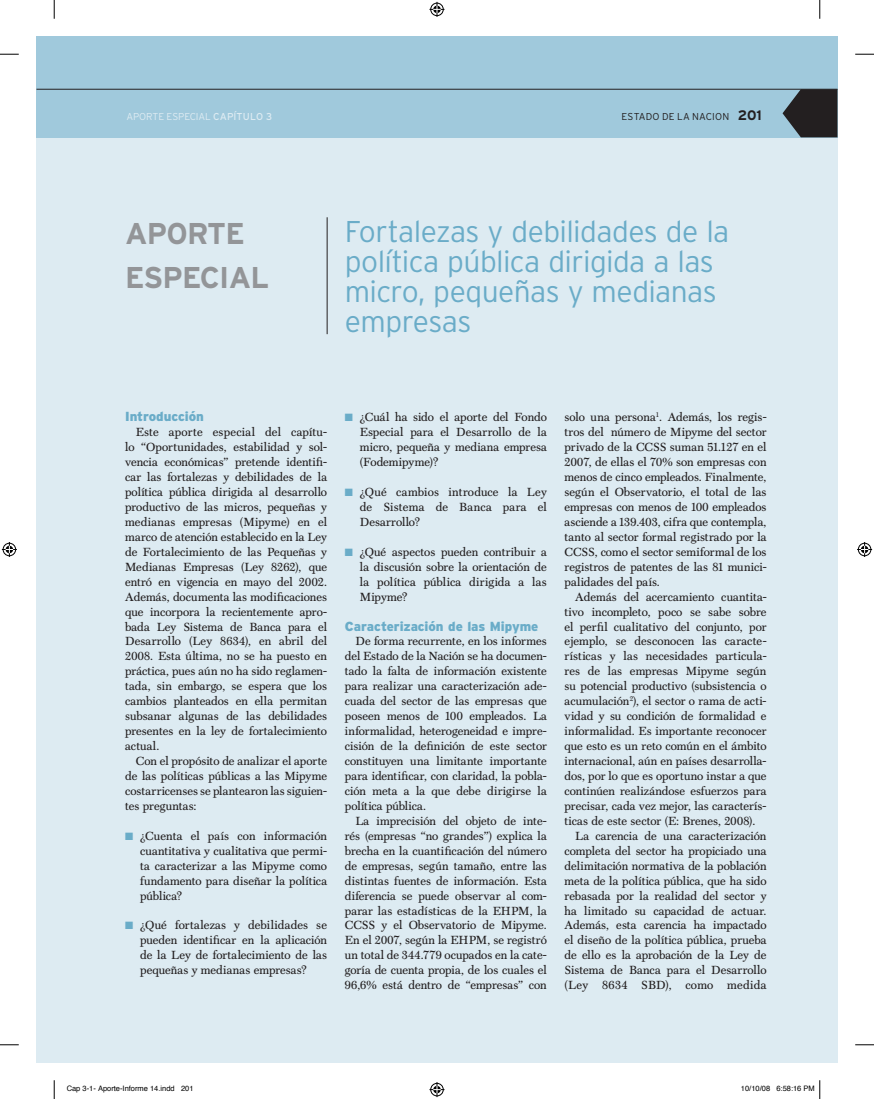
<style>
.page{position:relative;width:874px;height:1099px;background:#fff}
.page>*{position:absolute;margin:0;border:0;box-sizing:border-box;transform-origin:0 0}
.t1{font:300 30px/29.9px "Interstate";letter-spacing:-.02em;color:#6aacc8}
.t2{font:700 30px/43.8px "Interstate";letter-spacing:-.025em;color:#939598}
.t3{font:900 13.12px "Interstate";letter-spacing:-.005em;color:#6aacc8}
.t4{font:11.88px/15px "Scotch Text";letter-spacing:.005em;color:#231f20;text-align:justify}
.t5{font:11.88px "Scotch Text";letter-spacing:.025em;color:#231f20}
.t6{font:300 10px "Interstate";letter-spacing:-.015em;color:#ddebf2}
.t7{font:300 10px "Interstate";letter-spacing:.015em;color:#231f20}
.t8{font:7.5px "Helvetica";color:#000}
.s1{font-weight:400}
.s2{font-weight:700;font-size:13.75px}
.s3{color:#6aacc8}
</style>
<div class="page">
<div style="left:36px;top:36px;width:801px;height:1026px;background:#ddebf2"></div>
<div style="left:36px;top:36px;width:801px;height:102px;background:#a0c9dc"></div>
<hr style="left:327px;top:217px;width:1px;height:117px;background:#231f20">
<svg style="left:782px;top:90px;width:55px;height:47px"></svg>
<hr style="left:36px;top:89px;width:801px;height:1px;background:#231f20">
<svg style="left:0;top:53px;width:19px;height:2px"></svg>
<svg style="left:855px;top:53px;width:18px;height:2px"></svg>
<svg style="left:0;top:1044px;width:19px;height:1px"></svg>
<svg style="left:855px;top:1044px;width:18px;height:1px"></svg>
<svg style="left:53px;top:0;width:2px;height:19px"></svg>
<svg style="left:53px;top:1080px;width:2px;height:18px"></svg>
<svg style="left:819px;top:0;width:1px;height:19px"></svg>
<svg style="left:429px;top:2px;width:15px;height:15px"></svg>
<svg style="left:429px;top:1082px;width:15px;height:14px"></svg>
<svg style="left:2px;top:542px;width:15px;height:15px"></svg>
<svg style="left:857px;top:542px;width:14px;height:15px"></svg>
<svg style="left:819px;top:1080px;width:1px;height:18px"></svg>
<p class="t6" style="left:126px;top:111px;width:147px">APORTE ESPECIAL <span class="s1">CAPÍTULO 3</span></p>
<p class="t7" style="left:621px;top:111px;width:142px">ESTADO DE LA NACION <span class="s2">201</span></p>
<h1 class="t2" style="left:125px;top:211px;width:145px">APORTE<br>ESPECIAL</h1>
<h1 class="t1" style="left:345px;top:216px;width:386px">Fortalezas y debilidades de la política pública dirigida a las micro, pequeñas y medianas empresas</h1>
<p class="t3" style="left:125px;top:409px;width:80px">Introducción</p>
<p class="t4" style="left:125px;top:424px;width:203px;text-indent:11px">Este aporte especial del capítu&shy;lo “Oportunidades, estabilidad y sol&shy;vencia económicas” pretende identifi&shy;car las fortalezas y debilidades de la política pública dirigida al desarrollo productivo de las micros, pequeñas y medianas empresas (Mipyme) en el marco de atención establecido en la Ley de Fortalecimiento de las Pequeñas y Medianas Empresas (Ley 8262), que entró en vigencia en mayo del 2002.<br>Además, documenta las modificaciones que incorpora la recientemente apro&shy;bada Ley Sistema de Banca para el Desarrollo (Ley 8634), en abril del 2008. Esta última, no se ha puesto en práctica, pues aún no ha sido reglamen&shy;tada, sin embargo, se espera que los cambios planteados en ella permitan subsanar algunas de las debilidades presentes en la ley de fortalecimiento actual.</p>
<p class="t4" style="left:125px;top:753px;width:203px;text-indent:11px">Con el propósito de analizar el aporte de las políticas públicas a las Mipyme costarricenses se plantearon las siguien&shy;tes preguntas:</p>
<p class="t4" style="left:140px;top:828px;width:188px;text-indent:-15px"><span class="s3">■</span> ¿Cuenta el país con información cuantitativa y cualitativa que permi&shy;ta caracterizar a las Mipyme como fundamento para diseñar la política pública?</p>
<p class="t4" style="left:140px;top:917px;width:188px;text-indent:-15px"><span class="s3">■</span> ¿Qué fortalezas y debilidades se pueden identificar en la aplicación de la Ley de fortalecimiento de las pequeñas y medianas empresas?</p>
<p class="t4" style="left:360px;top:409px;width:188px;text-indent:-15px"><span class="s3">■</span> ¿Cuál ha sido el aporte del Fondo Especial para el Desarrollo de la micro, pequeña y mediana empresa (Fodemipyme)?</p>
<p class="t4" style="left:360px;top:484px;width:188px;text-indent:-15px"><span class="s3">■</span> ¿Qué cambios introduce la Ley de Sistema de Banca para el Desarrollo?</p>
<p class="t4" style="left:360px;top:544px;width:188px;text-indent:-15px"><span class="s3">■</span> ¿Qué aspectos pueden contribuir a la discusión sobre la orientación de la política pública dirigida a las Mipyme?</p>
<p class="t3" style="left:345px;top:618px;width:195px">Caracterización de las Mipyme</p>
<p class="t4" style="left:345px;top:634px;width:203px;text-indent:11px">De forma recurrente, en los informes del Estado de la Nación se ha documen&shy;tado la falta de información existente para realizar una caracterización ade&shy;cuada del sector de las empresas que poseen menos de 100 empleados. La informalidad, heterogeneidad e impre&shy;cisión de la definición de este sector constituyen una limitante importante para identificar, con claridad, la pobla&shy;ción meta a la que debe dirigirse la política pública.</p>
<p class="t4" style="left:345px;top:813px;width:203px;text-indent:11px">La imprecisión del objeto de inte&shy;rés (empresas “no grandes”) explica la brecha en la cuantificación del número de empresas, según tamaño, entre las distintas fuentes de información. Esta diferencia se puede observar al com&shy;parar las estadísticas de la EHPM, la CCSS y el Observatorio de Mipyme.<br>En el 2007, según la EHPM, se registró un total de 344.779 ocupados en la cate&shy;goría de cuenta propia, de los cuales el 96,6% está dentro de “empresas” con</p>
<p class="t4" style="left:564px;top:409px;width:203px">solo una persona<sup>1</sup>. Además, los regis&shy;tros del número de Mipyme del sector privado de la CCSS suman 51.127 en el 2007, de ellas el 70% son empresas con menos de cinco empleados. Finalmente, según el Observatorio, el total de las empresas con menos de 100 empleados asciende a 139.403, cifra que contempla, tanto al sector formal registrado por la CCSS, como el sector semiformal de los registros de patentes de las 81 munici&shy;palidades del país.</p>
<p class="t4" style="left:575px;top:589px;width:193px">Además del acercamiento cuantita-</p>
<p class="t4" style="left:564px;top:604px;width:203px">tivo incompleto, poco se sabe sobre</p>
<p class="t4" style="left:564px;top:619px;width:203px">el perfil cualitativo del conjunto, por</p>
<p class="t4" style="left:564px;top:634px;width:203px">ejemplo, se desconocen las caracte-</p>
<p class="t4" style="left:564px;top:648px;width:203px">rísticas y las necesidades particula-</p>
<p class="t4" style="left:564px;top:663px;width:203px">res de las empresas Mipyme según</p>
<p class="t4" style="left:564px;top:678px;width:203px">su potencial productivo (subsistencia o</p>
<p class="t4" style="left:564px;top:693px;width:203px">acumulación<sup>2</sup>), el sector o rama de acti-</p>
<p class="t4" style="left:564px;top:708px;width:203px">vidad y su condición de formalidad e</p>
<p class="t4" style="left:564px;top:723px;width:203px">informalidad. Es importante reconocer</p>
<p class="t4" style="left:564px;top:738px;width:203px">que esto es un reto común en el ámbito</p>
<p class="t4" style="left:564px;top:753px;width:203px">internacional, aún en países desarrolla-</p>
<p class="t4" style="left:564px;top:768px;width:203px">dos, por lo que es oportuno instar a que</p>
<p class="t4" style="left:564px;top:783px;width:203px">continúen realizándose esfuerzos para</p>
<p class="t4" style="left:564px;top:798px;width:203px">precisar, cada vez mejor, las caracterís-</p>
<p class="t4" style="left:564px;top:813px;width:192px">ticas de este sector (E: Brenes, 2008).</p>
<p class="t4" style="left:575px;top:828px;width:193px">La carencia de una caracterización</p>
<p class="t4" style="left:564px;top:843px;width:203px">completa del sector ha propiciado una</p>
<p class="t4" style="left:564px;top:858px;width:203px">delimitación normativa de la población</p>
<p class="t4" style="left:564px;top:873px;width:203px">meta de la política pública, que ha sido</p>
<p class="t4" style="left:564px;top:887px;width:203px">rebasada por la realidad del sector y</p>
<p class="t4" style="left:564px;top:902px;width:203px">ha limitado su capacidad de actuar.</p>
<p class="t4" style="left:564px;top:917px;width:203px">Además, esta carencia ha impactado</p>
<p class="t4" style="left:564px;top:932px;width:203px">el diseño de la política pública, prueba</p>
<p class="t4" style="left:564px;top:947px;width:203px">de ello es la aprobación de la Ley de</p>
<p class="t4" style="left:564px;top:962px;width:203px">Sistema de Banca para el Desarrollo</p>
<p class="t5" style="left:564px;top:978px;width:203px">(Ley 8634 SBD), como medida</p>
<p class="t8" style="left:67px;top:1082px;width:128px">Cap 3-1- Aporte-Informe 14.indd 201</p>
<p class="t8" style="left:740px;top:1082px;width:75px">10/10/08 6:58:16 PM</p>
</div>
